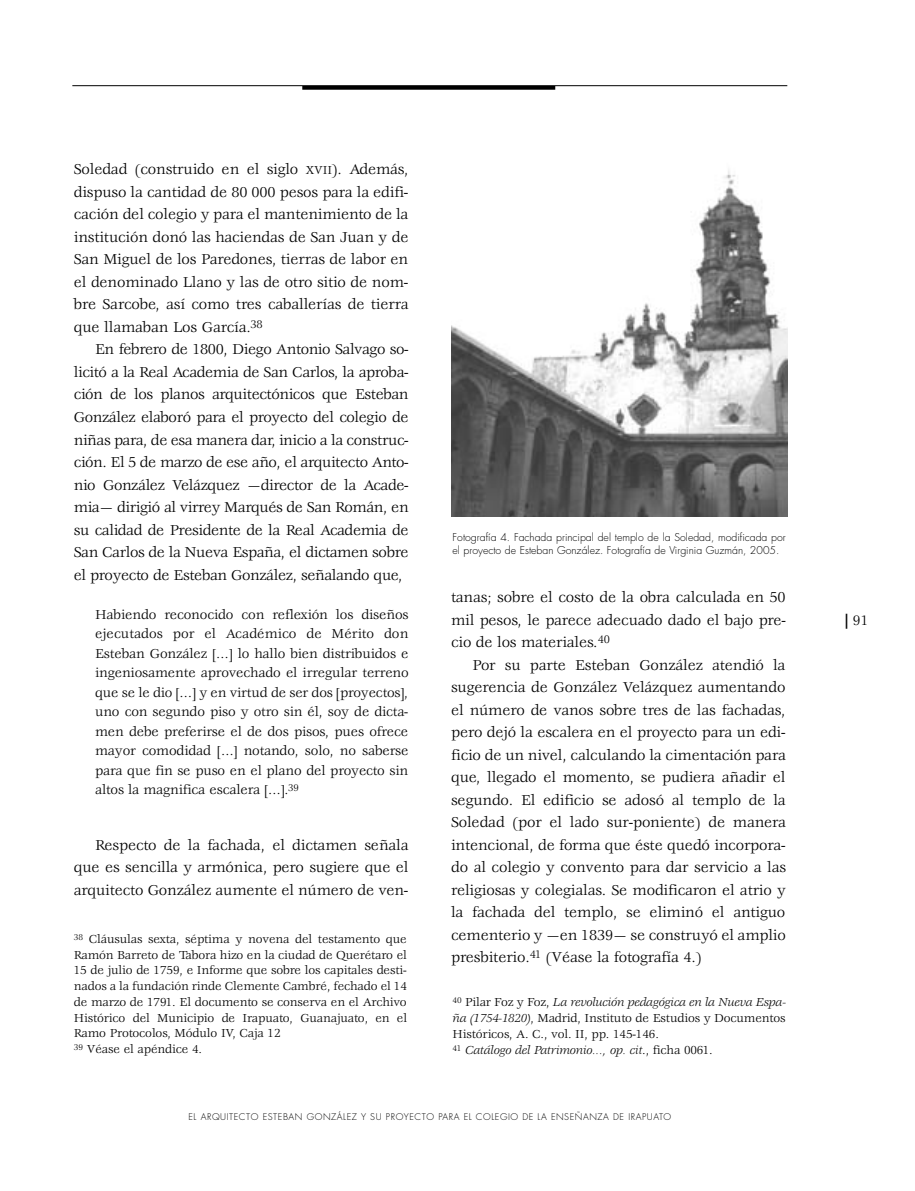
<style>
.page{position:relative;width:915px;height:1191px;background:#fff}
.page>*{position:absolute;margin:0;border:0;box-sizing:border-box;transform-origin:0 0}
.t1{font:15.75px/22.5px "Veljovic";letter-spacing:-.01em;color:#000;text-align:justify}
.t2{font:15px "Veljovic";color:#000}
.t3{font:14.25px/19.5px "Veljovic";letter-spacing:-.01em;color:#000;text-align:justify}
.t4{font:12.75px/15.8px "Veljovic";letter-spacing:-.01em;color:#000}
.t5{font:300 10.5px/13.5px "Futura";color:#000}
.t6{font:300 9px "Futura";letter-spacing:.06em;color:#000}
.s1{font-size:12.75px}
.s2{color:#fff}
.s3{font-style:italic}
.s4{font-weight:900}
</style>
<div class="page">
<hr style="left:72px;top:85px;width:715px;height:1px;background:#000">
<svg style="left:302px;top:86px;width:253px;height:4px"></svg>
<img style="left:451px;top:170px;width:336px;height:346px">
<p class="t1" style="left:74px;top:159px;width:336px">Soledad (construido en el siglo <span class="s1">XVII</span>). Además,</p>
<p class="t1" style="left:74px;top:182px;width:336px">dispuso la cantidad de 80<span class="s2">,</span>000 pesos para la edifi-</p>
<p class="t1" style="left:74px;top:204px;width:336px">cación del colegio y para el mantenimiento de la</p>
<p class="t1" style="left:74px;top:227px;width:336px">institución donó las haciendas de San Juan y de</p>
<p class="t1" style="left:74px;top:249px;width:336px">San Miguel de los Paredones, tierras de labor en</p>
<p class="t1" style="left:74px;top:272px;width:336px">el denominado Llano y las de otro sitio de nom-</p>
<p class="t1" style="left:74px;top:294px;width:336px">bre Sarcobe, así como tres caballerías de tierra</p>
<p class="t1" style="left:74px;top:317px;width:190px">que llamaban Los García.<sup>38</sup></p>
<p class="t1" style="left:95px;top:339px;width:315px">En febrero de 1800, Diego Antonio Salvago so-</p>
<p class="t1" style="left:74px;top:362px;width:336px">licitó a la Real Academia de San Carlos, la aproba-</p>
<p class="t1" style="left:74px;top:384px;width:336px">ción de los planos arquitectónicos que Esteban</p>
<p class="t1" style="left:74px;top:407px;width:336px">González elaboró para el proyecto del colegio de</p>
<p class="t1" style="left:74px;top:429px;width:336px">niñas para, de esa manera dar, inicio a la construc-</p>
<p class="t1" style="left:74px;top:452px;width:336px">ción. El 5 de marzo de ese año, el arquitecto Anto-</p>
<p class="t1" style="left:74px;top:474px;width:336px">nio González Velázquez —director de la Acade-</p>
<p class="t1" style="left:74px;top:497px;width:336px">mia— dirigió al virrey Marqués de San Román, en</p>
<p class="t1" style="left:74px;top:519px;width:336px">su calidad de Presidente de la Real Academia de</p>
<p class="t1" style="left:74px;top:542px;width:336px">San Carlos de la Nueva España, el dictamen sobre</p>
<p class="t1" style="left:74px;top:564px;width:330px">el proyecto de Esteban González, señalando que,</p>
<p class="t3" style="left:95px;top:605px;width:315px">Habiendo reconocido con reflexión los diseños ejecutados por el Académico de Mérito don Esteban González […] lo hallo bien distribuidos e ingeniosamente aprovechado el irregular terreno que se le dio […] y en virtud de ser dos [proyectos], uno con segundo piso y otro sin él, soy de dicta&shy;men debe preferirse el de dos pisos, pues ofrece mayor comodidad […] notando, solo, no saberse para que fin se puso en el plano del proyecto sin altos la magnifica escalera […].<sup>39</sup></p>
<p class="t1" style="left:74px;top:834px;width:336px;text-indent:21px">Respecto de la fachada, el dictamen señala que es sencilla y armónica, pero sugiere que el arquitecto González aumente el número de ven-</p>
<p class="t4" style="left:74px;top:931px;width:334px"><sup>38</sup> Cláusulas sexta, séptima y novena del testamento que Ramón Barreto de Tabora hizo en la ciudad de Querétaro el 15 de julio de 1759, e Informe que sobre los capitales desti&shy;nados a la fundación rinde Clemente Cambré, fechado el 14 de marzo de 1791. El documento se conserva en el Archivo Histórico del Municipio de Irapuato, Guanajuato, en el Ramo Protocolos, Módulo IV, Caja 12<br><sup>39</sup> Véase el apéndice 4.</p>
<p class="t5" style="left:452px;top:531px;width:334px">Fotografía 4. Fachada principal del templo de la Soledad, modificada por el proyecto de Esteban González. Fotografía de Virginia Guzmán, 2005.</p>
<p class="t1" style="left:451px;top:587px;width:336px">tanas; sobre el costo de la obra calculada en 50</p>
<p class="t1" style="left:451px;top:609px;width:336px">mil pesos, le parece adecuado dado el bajo pre-</p>
<p class="t1" style="left:451px;top:632px;width:160px">cio de los materiales.<sup>40</sup></p>
<p class="t1" style="left:472px;top:654px;width:314px">Por su parte Esteban González atendió la</p>
<p class="t1" style="left:451px;top:677px;width:336px">sugerencia de González Velázquez aumentando</p>
<p class="t1" style="left:451px;top:699px;width:336px">el número de vanos sobre tres de las fachadas,</p>
<p class="t1" style="left:451px;top:722px;width:336px">pero dejó la escalera en el proyecto para un edi-</p>
<p class="t1" style="left:451px;top:744px;width:336px">ficio de un nivel, calculando la cimentación para</p>
<p class="t1" style="left:451px;top:767px;width:336px">que, llegado el momento, se pudiera añadir el</p>
<p class="t1" style="left:451px;top:789px;width:336px">segundo. El edificio se adosó al templo de la</p>
<p class="t1" style="left:451px;top:812px;width:336px">Soledad (por el lado sur-poniente) de manera</p>
<p class="t1" style="left:451px;top:834px;width:336px">intencional, de forma que éste quedó incorpora-</p>
<p class="t1" style="left:451px;top:857px;width:336px">do al colegio y convento para dar servicio a las</p>
<p class="t1" style="left:451px;top:879px;width:336px">religiosas y colegialas. Se modificaron el atrio y</p>
<p class="t1" style="left:451px;top:902px;width:336px">la fachada del templo, se eliminó el antiguo</p>
<p class="t1" style="left:451px;top:924px;width:336px">cementerio y —en 1839— se construyó el amplio</p>
<p class="t1" style="left:451px;top:947px;width:252px">presbiterio.<sup>41</sup> (Véase la fotografía 4.)</p>
<p class="t4" style="left:452px;top:995px;width:334px"><sup>40</sup> Pilar Foz y Foz, <span class="s3">La revolución pedagógica en la Nueva Espa&shy;ña (1754-1820)</span>, Madrid, Instituto de Estudios y Documentos Históricos, A. C., vol. II, pp. 145-146.<br><sup>41</sup> <span class="s3">Catálogo del Patrimonio..., op. cit</span>., ficha 0061.</p>
<p class="t6" style="left:188px;top:1112px;width:484px">EL ARQUITECTO ESTEBAN GONZÁLEZ Y SU PROYECTO PARA EL COLEGIO DE LA ENSEÑANZA DE IRAPUATO</p>
<p class="t2" style="left:843px;top:614px;width:26px"><span class="s4">|</span> 91</p>
</div>
